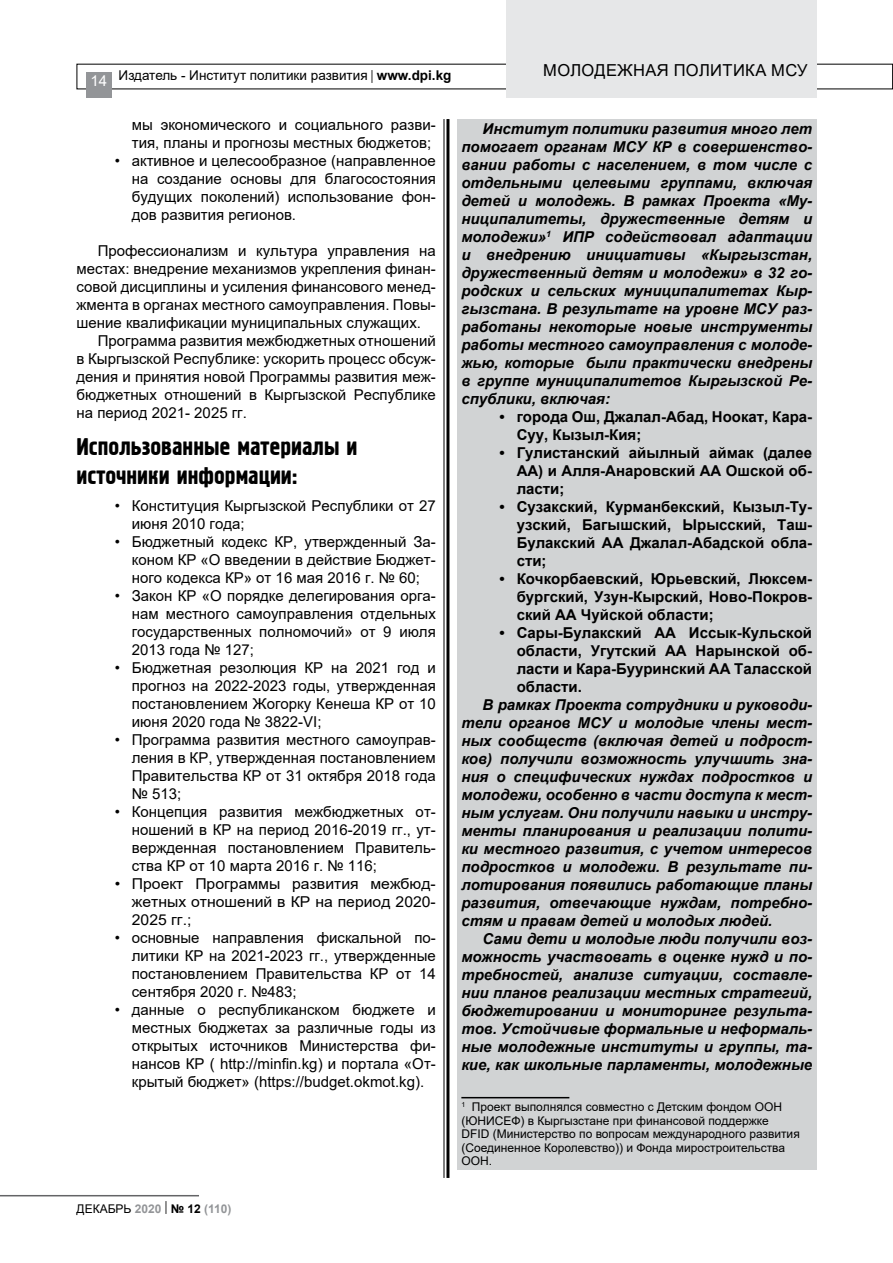
<style>
.page{position:relative;width:893px;height:1263px;background:#fff}
.page>*{position:absolute;margin:0;border:0;box-sizing:border-box;transform-origin:0 0}
.t1{font:24px/28.8px "Hermes";color:#000}
.t2{font:16.5px "Arial";letter-spacing:.025em;color:#000}
.t3{font:15px/18px "Arial";color:#000;text-align:justify}
.t4{font:italic 700 15px/18px "Arial";color:#000;text-align:justify}
.t5{font:700 15px/18px "Arial";color:#000;text-align:justify}
.t6{font:15px/18px "Arial";color:#000;text-align:justify;scale:1.05 1}
.t7{font:13.5px "Arial";color:#000}
.t8{font:12px/13.5px "Arial";color:#000}
.t9{font:700 12px "Arial";color:#939598}
.s1{font-size:15px;color:#fff}
.s2{font-weight:700}
.s3{font-weight:400;color:#000}
.s4{font-weight:400;font-size:13.5px;color:#000}
.s5{color:#000}
</style>
<div class="page">
<div style="left:86px;top:72px;width:26px;height:26px;background:#939598"></div>
<div style="left:506px;top:0;width:310px;height:98px;background:#e6e7e8"></div>
<hr style="left:0;top:1195px;width:199px;height:1px;background:#636466">
<div style="left:457px;top:119px;width:359px;height:1050px;background:#d1d3d4"></div>
<hr style="left:461px;top:1097px;width:108px;height:1px;background:#000">
<hr style="left:446px;top:119px;width:3px;height:1059px;background:#000">
<hr style="left:443px;top:119px;width:1px;height:1059px;background:#000">
<p class="t7" style="left:90px;top:66px;width:363px"><span class="s1">14</span> Издатель - Институт политики развития | <span class="s2">www.dpi.kg</span></p>
<p class="t2" style="left:543px;top:59px;width:266px">МОЛОДЕЖНАЯ ПОЛИТИКА МСУ</p>
<p class="t3" style="left:132px;top:116px;width:306px">мы экономического и социального разви&shy;тия, планы и прогнозы местных бюджетов;</p>
<p class="t3" style="left:132px;top:152px;width:306px;text-indent:-17px">• активное и целесообразное (направленное на создание основы для благосостояния будущих поколений) использование фон&shy;дов развития регионов.</p>
<p class="t3" style="left:98px;top:242px;width:340px">Профессионализм и культура управления на</p>
<p class="t3" style="left:77px;top:260px;width:361px">местах: внедрение механизмов укрепления финан-</p>
<p class="t3" style="left:77px;top:278px;width:361px">совой дисциплины и усиления финансового менед-</p>
<p class="t3" style="left:77px;top:296px;width:361px">жмента в органах местного самоуправления. Повы-</p>
<p class="t3" style="left:77px;top:314px;width:346px">шение квалификации муниципальных служащих.</p>
<p class="t3" style="left:98px;top:332px;width:340px">Программа развития межбюджетных отношений</p>
<p class="t3" style="left:77px;top:350px;width:361px">в Кыргызской Республике: ускорить процесс обсуж-</p>
<p class="t3" style="left:77px;top:368px;width:361px">дения и принятия новой Программы развития меж-</p>
<p class="t3" style="left:77px;top:386px;width:361px">бюджетных отношений в Кыргызской Республике</p>
<p class="t3" style="left:77px;top:404px;width:172px">на период 2021- 2025 гг.</p>
<h1 class="t1" style="left:77px;top:433px;width:283px">Использованные материалы и источники информации:</h1>
<p class="t3" style="left:132px;top:496px;width:306px;text-indent:-17px">• Конституция Кыргызской Республики от 27 июня 2010 года;</p>
<p class="t3" style="left:132px;top:532px;width:306px;text-indent:-17px">• Бюджетный кодекс КР, утвержденный За&shy;коном КР «О введении в действие Бюджет&shy;ного кодекса КР» от 16 мая 2016 г. № 60;</p>
<p class="t3" style="left:132px;top:586px;width:306px;text-indent:-17px">• Закон КР «О порядке делегирования орга&shy;нам местного самоуправления отдельных государственных полномочий» от 9 июля 2013 года № 127;</p>
<p class="t3" style="left:132px;top:658px;width:306px;text-indent:-17px">• Бюджетная резолюция КР на 2021 год и прогноз на 2022-2023 годы, утвержденная постановлением Жогорку Кенеша КР от 10 июня 2020 года № 3822-VI;</p>
<p class="t3" style="left:132px;top:730px;width:306px;text-indent:-17px">• Программа развития местного самоуправ&shy;ления в КР, утвержденная постановлением Правительства КР от 31 октября 2018 года № 513;</p>
<p class="t3" style="left:132px;top:802px;width:306px;text-indent:-17px">• Концепция развития межбюджетных от&shy;ношений в КР на период 2016-2019 гг., ут&shy;вержденная постановлением Правитель&shy;ства КР от 10 марта 2016 г. № 116;</p>
<p class="t6" style="left:132px;top:874px;width:291px;text-indent:-17px">• Проект Программы развития межбюд&shy;жетных отношений в КР на период 2020- 2025 гг.;</p>
<p class="t3" style="left:132px;top:928px;width:306px;text-indent:-17px">• основные направления фискальной по&shy;литики КР на 2021-2023 гг., утвержденные постановлением Правительства КР от 14 сентября 2020 г. №483;</p>
<p class="t3" style="left:132px;top:1000px;width:306px;text-indent:-17px">• данные о республиканском бюджете и местных бюджетах за различные годы из открытых источников Министерства фи&shy;нансов КР ( http://minfin.kg) и портала «От&shy;крытый бюджет» (https://budget.okmot.kg).</p>
<p class="t4" style="left:461px;top:120px;width:352px;text-indent:21px">Институт политики развития много лет помогает органам МСУ КР в совершенство&shy;вании работы с населением, в том числе с отдельными целевыми группами, включая детей и молодежь. В рамках Проекта «Му&shy;ниципалитеты, дружественные детям и молодежи»<sup>1</sup> ИПР содействовал адаптации и внедрению инициативы «Кыргызстан, дружественный детям и молодежи» в 32 го&shy;родских и сельских муниципалитетах Кыр&shy;гызстана. В результате на уровне МСУ раз&shy;работаны некоторые новые инструменты работы местного самоуправления с молоде&shy;жью, которые были практически внедрены в группе муниципалитетов Кыргызской Ре&shy;спублики, включая:</p>
<p class="t5" style="left:517px;top:408px;width:297px;text-indent:-17px">• города Ош, Джалал-Абад, Ноокат, Кара-<br>Суу, Кызыл-Кия;</p>
<p class="t5" style="left:517px;top:444px;width:297px;text-indent:-17px">• Гулистанский айылный аймак (далее АА) и Алля-Анаровский АА Ошской об&shy;ласти;</p>
<p class="t5" style="left:517px;top:498px;width:297px;text-indent:-17px">• Сузакский, Курманбекский, Кызыл-Ту&shy;узский, Багышский, Ырысский, Таш-Булакский АА Джалал-Абадской обла&shy;сти;</p>
<p class="t5" style="left:517px;top:570px;width:297px;text-indent:-17px">• Кочкорбаевский, Юрьевский, Люксем&shy;бургский, Узун-Кырский, Ново-Покров&shy;ский АА Чуйской области;</p>
<p class="t5" style="left:517px;top:624px;width:297px;text-indent:-17px">• Сары-Булакский АА Иссык-Кульской области, Угутский АА Нарынской об&shy;ласти и Кара-Бууринский АА Таласской области.</p>
<p class="t4" style="left:461px;top:696px;width:352px;text-indent:21px">В рамках Проекта сотрудники и руководи&shy;тели органов МСУ и молодые члены мест&shy;ных сообществ (включая детей и подрост&shy;ков) получили возможность улучшить зна&shy;ния о специфических нуждах подростков и молодежи, особенно в части доступа к мест&shy;ным услугам. Они получили навыки и инстру&shy;менты планирования и реализации полити&shy;ки местного развития, с учетом интересов подростков и молодежи. В результате пи&shy;лотирования появились работающие планы развития, отвечающие нуждам, потребно&shy;стям и правам детей и молодых людей.</p>
<p class="t4" style="left:461px;top:930px;width:352px;text-indent:21px">Сами дети и молодые люди получили воз&shy;можность участвовать в оценке нужд и по&shy;требностей, анализе ситуации, составле&shy;нии планов реализации местных стратегий, бюджетировании и мониторинге результа&shy;тов. Устойчивые формальные и неформаль&shy;ные молодежные институты и группы, та&shy;кие, как школьные парламенты, молодежные</p>
<p class="t8" style="left:461px;top:1100px;width:340px"><sup>1</sup> Проект выполнялся совместно с Детским фондом ООН (ЮНИСЕФ) в Кыргызстане при финансовой поддержке<br>DFID (Министерство по вопросам международного развития (Соединенное Королевство)) и Фонда миростроительства ООН.</p>
<p class="t9" style="left:77px;top:1200px;width:156px"><span class="s3">ДЕКАБРЬ</span> 2020 <span class="s4">|</span> <span class="s5">№ 12</span> (110)</p>
</div>
